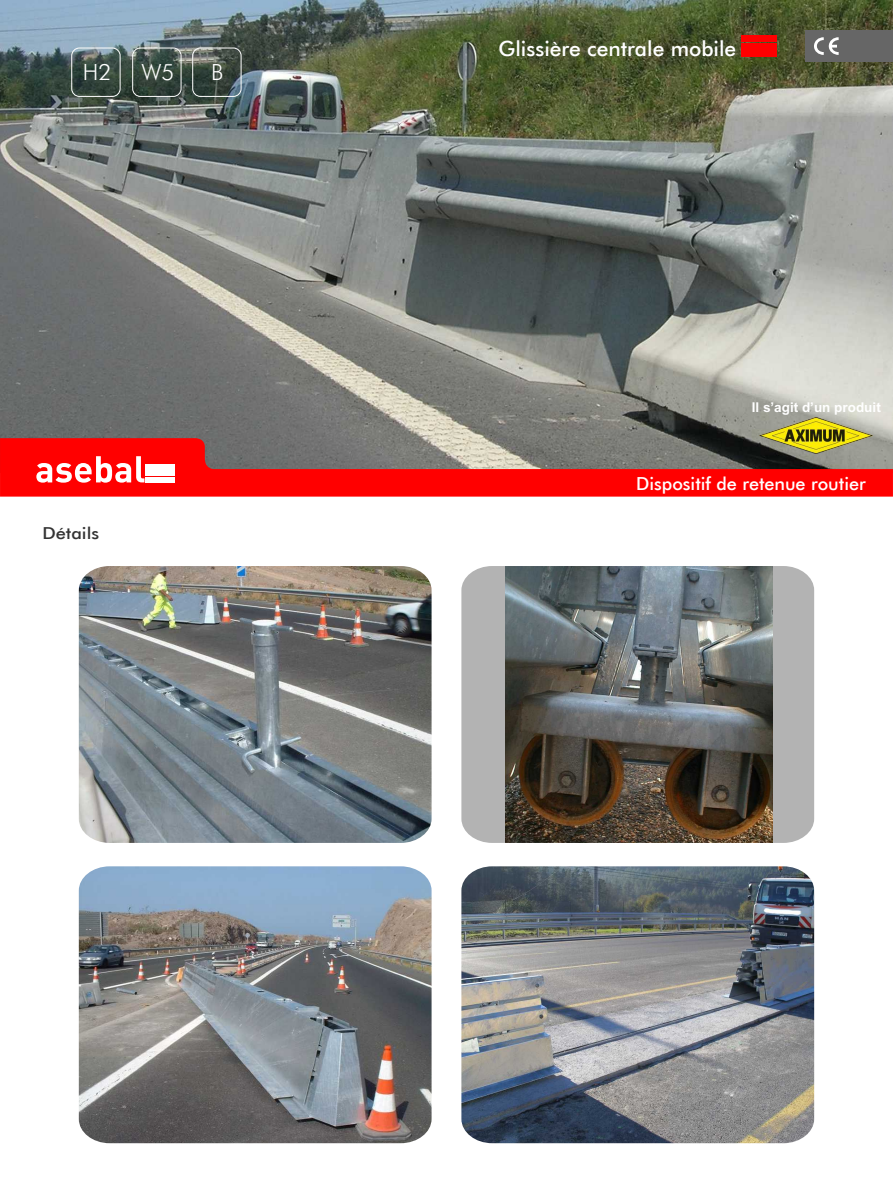
<style>
.page{position:relative;width:893px;height:1191px;background:#fff}
.page>*{position:absolute;margin:0;border:0;box-sizing:border-box;transform-origin:0 0}
.t1{font:300 22.35px "Futura BT";color:#fff}
.t2{font:500 21px "Futura BT";color:#fff}
.t3{font:500 18px "Futura BT";color:#fff}
.t4{font:500 16.5px "Futura BT";color:#333;scale:1.1 1}
.t5{font:700 13.5px "Arial";color:#fff}
</style>
<div class="page">
<img style="left:0;top:0;width:893px;height:438px">
<svg style="left:0;top:438px;width:893px;height:58px;background:#c63331"></svg>
<div style="left:145px;top:464px;width:30px;height:5px;background:#fff"></div>
<div style="left:145px;top:470px;width:30px;height:6px;background:#fff"></div>
<div style="left:145px;top:477px;width:30px;height:5px;background:#fff"></div>
<svg style="left:36px;top:456px;width:108px;height:26px"></svg>
<div style="left:71px;top:48px;width:50px;height:49px;border:1px solid #fff;border-radius:8px"></div>
<div style="left:132px;top:48px;width:49px;height:49px;border:1px solid #fff;border-radius:8px"></div>
<div style="left:192px;top:48px;width:49px;height:49px;border:1px solid #fff;border-radius:8px"></div>
<img style="left:79px;top:566px;width:353px;height:277px">
<svg style="left:461px;top:566px;width:353px;height:277px;background:#b3b3b2"></svg>
<img style="left:506px;top:566px;width:266px;height:277px">
<img style="left:79px;top:866px;width:353px;height:277px">
<img style="left:461px;top:866px;width:353px;height:277px">
<div style="left:742px;top:35px;width:35px;height:7px;background:#f00"></div>
<div style="left:742px;top:43px;width:35px;height:6px;background:#f00"></div>
<div style="left:742px;top:51px;width:35px;height:6px;background:#f00"></div>
<div style="left:806px;top:30px;width:87px;height:32px;background:#666"></div>
<svg style="left:814px;top:37px;width:25px;height:18px"></svg>
<img style="left:760px;top:417px;width:112px;height:37px">
<p class="t1" style="left:83px;top:63px;width:30px">H2</p>
<p class="t1" style="left:141px;top:63px;width:34px">W5</p>
<p class="t1" style="left:211px;top:63px;width:14px">B</p>
<p class="t4" style="left:42px;top:523px;width:53px">Détails</p>
<p class="t2" style="left:499px;top:35px;width:239px">Glissière centrale mobile</p>
<p class="t5" style="left:752px;top:399px;width:131px">Il s’agit d’un produit</p>
<p class="t3" style="left:636px;top:472px;width:231px">Dispositif de retenue routier</p>
</div>
